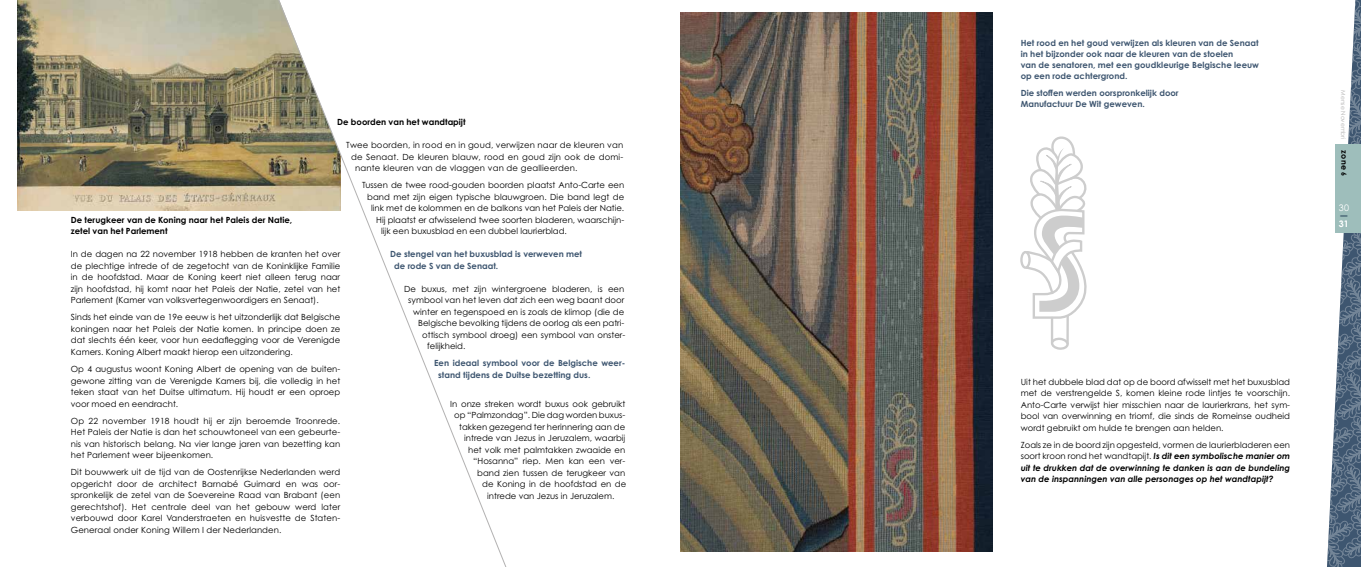
<style>
.page{position:relative;width:1361px;height:567px;background:#fff}
.page>*{position:absolute;margin:0;border:0;box-sizing:border-box;transform-origin:0 0}
.t1{font:9px "Century Gothic Pro";color:#fff}
.t2{font:700 9px "Century Gothic Pro";color:#fff}
.t3{font:8.5px/11.5px "Century Gothic Pro";color:#000;text-align:justify}
.t4{font:700 8.5px/11px "Century Gothic Pro";color:#3e5670}
.t5{font:italic 700 8.5px/11.5px "Century Gothic Pro";color:#000;text-align:justify}
.t6{font:8.5px "Century Gothic Pro";letter-spacing:.02em;color:#000}
.t7{font:700 8.5px/11.5px "Century Gothic Pro";color:#000}
.t8{font:700 8px "Century Gothic Pro";color:#000}
.t9{font:700 7px "Century Gothic Pro";color:#152f4a}
.t10{font:6px "Century Gothic Pro";color:#b3b2b2}
.s1{font-size:7px}
.s2{font-weight:400;font-style:normal}
</style>
<div class="page">
<svg style="left:1327px;top:0;width:34px;height:567px"></svg>
<div style="left:1335px;top:144px;width:26px;height:88px;background:#9ebebb"></div>
<img style="left:680px;top:13px;width:312px;height:538px">
<div style="left:1020px;top:251px;width:10px;height:18px;border:2px solid #000;border-radius:50%"></div>
<svg style="left:1024px;top:136px;width:63px;height:214px"></svg>
<img style="left:17px;top:0;width:258px;height:210px">
<svg style="left:275px;top:0;width:232px;height:567px"></svg>
<p class="t7" style="left:337px;top:116px;width:130px">De boorden van het wandtapijt</p>
<p class="t6" style="left:346px;top:140px;width:278px">Twee boorden, in rood en in goud, verwijzen naar de kleuren van</p>
<p class="t6" style="left:351px;top:151px;width:273px">de Senaat. De kleuren blauw, rood en goud zijn ook de domi-</p>
<p class="t6" style="left:355px;top:163px;width:224px">nante kleuren van de vlaggen van de geallieerden.</p>
<p class="t3" style="left:362px;top:179px;width:263px">Tussen de twee rood-gouden boorden plaatst Anto-Carte een</p>
<p class="t3" style="left:367px;top:191px;width:259px">band met zijn eigen typische blauwgroen. Die band legt de</p>
<p class="t3" style="left:371px;top:202px;width:255px">link met de kolommen en de balkons van het Paleis der Natie.</p>
<p class="t3" style="left:376px;top:214px;width:250px">Hij plaatst er afwisselend twee soorten bladeren, waarschijn-</p>
<p class="t3" style="left:381px;top:225px;width:187px">lijk een buxusblad en een dubbel laurierblad.</p>
<p class="t4" style="left:394px;top:248px;width:189px;line-height:11.5px;text-indent:-4px">De stengel van het buxusblad is verweven met de rode S van de Senaat.</p>
<p class="t3" style="left:404px;top:283px;width:222px">De buxus, met zijn wintergroene bladeren, is een</p>
<p class="t3" style="left:408px;top:294px;width:218px">symbool van het leven dat zich een weg baant door</p>
<p class="t3" style="left:413px;top:306px;width:212px">winter en tegenspoed en is zoals de klimop (die de</p>
<p class="t3" style="left:418px;top:317px;width:208px">Belgische bevolking tijdens de oorlog als een patri-</p>
<p class="t3" style="left:422px;top:329px;width:205px">ottisch symbool droeg) een symbool van onster-</p>
<p class="t3" style="left:427px;top:340px;width:40px">felijkheid.</p>
<p class="t4" style="left:438px;top:357px;width:188px;line-height:11.5px;text-indent:-4px">Een ideaal symbool voor de Belgische weer&shy;stand tijdens de Duitse bezetting dus.</p>
<p class="t3" style="left:450px;top:398px;width:177px">In onze streken wordt buxus ook gebruikt</p>
<p class="t3" style="left:454px;top:409px;width:173px">op “Palmzondag”. Die dag worden buxus-</p>
<p class="t3" style="left:459px;top:421px;width:167px">takken gezegend ter herinnering aan de</p>
<p class="t3" style="left:464px;top:432px;width:163px">intrede van Jezus in Jeruzalem, waarbij</p>
<p class="t3" style="left:468px;top:444px;width:159px">het volk met palmtakken zwaaide en</p>
<p class="t3" style="left:473px;top:455px;width:154px">“Hosanna” riep. Men kan een ver-</p>
<p class="t3" style="left:477px;top:467px;width:150px">band zien tussen de terugkeer van</p>
<p class="t3" style="left:482px;top:478px;width:146px">de Koning in de hoofdstad en de</p>
<p class="t3" style="left:487px;top:490px;width:129px">intrede van Jezus in Jeruzalem.</p>
<p class="t7" style="left:71px;top:214px;width:223px">De terugkeer van de Koning naar het Paleis der Natie, zetel van het Parlement</p>
<p class="t3" style="left:71px;top:248px;width:271px">In de dagen na 22 november 1918 hebben de kranten het over de plechtige intrede of de zegetocht van de Koninklijke Familie in de hoofdstad. Maar de Koning keert niet alleen terug naar zijn hoofdstad, hij komt naar het Paleis der Natie, zetel van het Parlement (Kamer van volksvertegenwoordigers en Senaat).</p>
<p class="t3" style="left:71px;top:312px;width:271px">Sinds het einde van de 19e eeuw is het uitzonderlijk dat Belgische koningen naar het Paleis der Natie komen. In principe doen ze dat slechts één keer, voor hun eedaflegging voor de Verenigde Kamers. Koning Albert maakt hierop een uitzondering.</p>
<p class="t3" style="left:71px;top:363px;width:271px">Op 4 augustus woont Koning Albert de opening van de buiten&shy;gewone zitting van de Verenigde Kamers bij, die volledig in het teken staat van het Duitse ultimatum. Hij houdt er een oproep voor moed en eendracht.</p>
<p class="t3" style="left:71px;top:415px;width:271px">Op 22 november 1918 houdt hij er zijn beroemde Troonrede.<br>Het Paleis der Natie is dan het schouwtoneel van een gebeurte&shy;nis van historisch belang. Na vier lange jaren van bezetting kan het Parlement weer bijeenkomen.</p>
<p class="t3" style="left:71px;top:467px;width:271px">Dit bouwwerk uit de tijd van de Oostenrijkse Nederlanden werd opgericht door de architect Barnabé Guimard en was oor&shy;spronkelijk de zetel van de Soevereine Raad van Brabant (een gerechtshof). Het centrale deel van het gebouw werd later verbouwd door Karel Vanderstraeten en huisvestte de Staten-Generaal onder Koning Willem I der Nederlanden.</p>
<p class="t4" style="left:1020px;top:37px;width:240px">Het rood en het goud verwijzen als kleuren van de Senaat in het bijzonder ook naar de kleuren van de stoelen<br>van de senatoren, met een goudkleurige Belgische leeuw op een rode achtergrond.</p>
<p class="t4" style="left:1020px;top:87px;width:159px">Die stoffen werden oorspronkelijk door<br>Manufactuur De Wit geweven.</p>
<p class="t10" style="left:1347px;top:90px;width:51px;rotate:90deg">Mense Novembri</p>
<p class="t8" style="left:1349px;top:150px;width:28px;rotate:90deg">zone <span class="s1">6</span></p>
<p class="t1" style="left:1339px;top:203px;width:12px">30</p>
<p class="t9" style="left:1340px;top:212px;width:8px">—</p>
<p class="t2" style="left:1339px;top:218px;width:12px">31</p>
<p class="t3" style="left:1020px;top:376px;width:271px">Uit het dubbele blad dat op de boord afwisselt met het buxusblad met de verstrengelde S, komen kleine rode lintjes te voorschijn.<br>Anto-Carte verwijst hier misschien naar de laurierkrans, het sym&shy;bool van overwinning en triomf, die sinds de Romeinse oudheid wordt gebruikt om hulde te brengen aan helden.</p>
<p class="t5" style="left:1020px;top:439px;width:271px"><span class="s2">Zoals ze in de boord zijn opgesteld, vormen de laurierbladeren een soort kroon rond het wandtapijt.</span> Is dit een symbolische manier om uit te drukken dat de overwinning te danken is aan de bundeling van de inspanningen van alle personages op het wandtapijt?</p>
</div>
